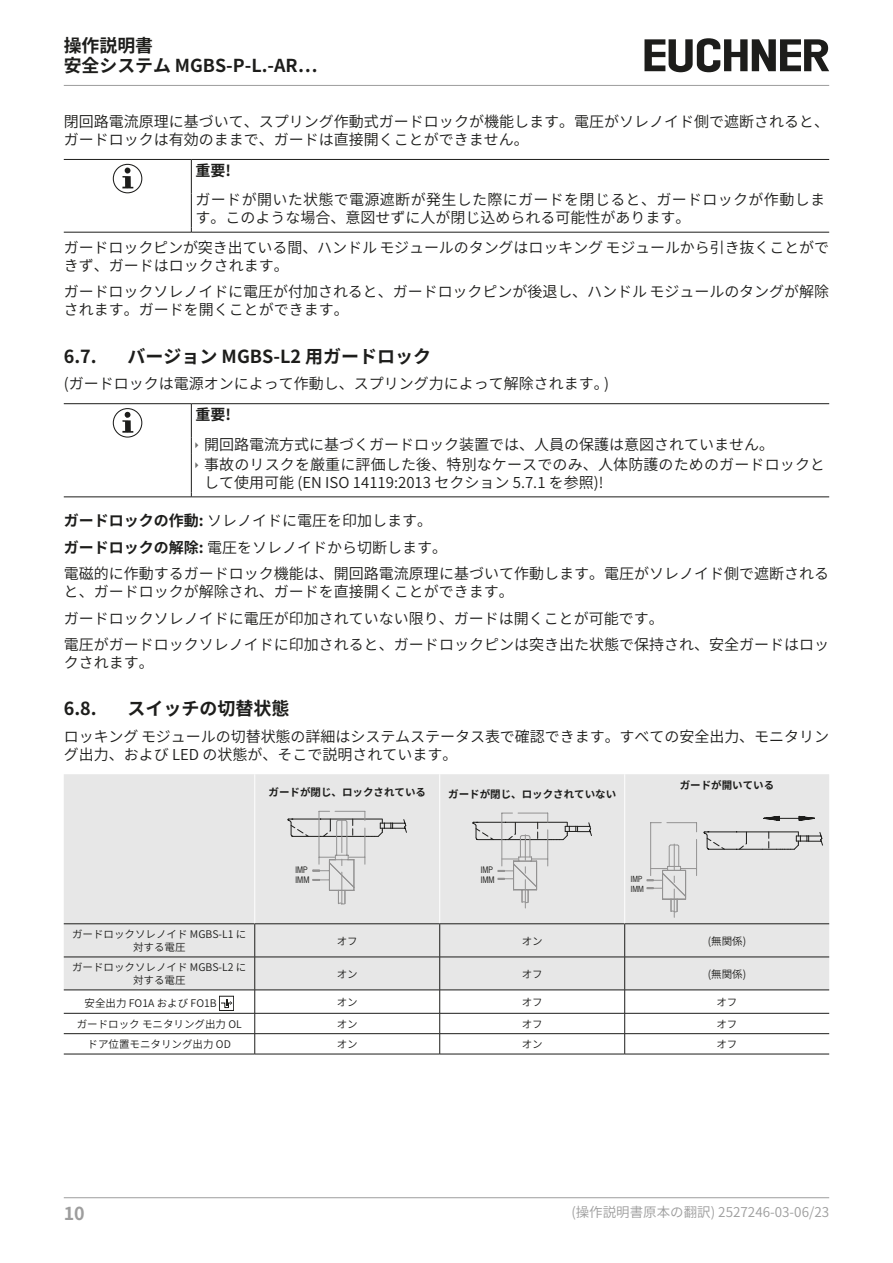
<style>
.page{position:relative;width:893px;height:1263px;background:#fff}
.page>*{position:absolute;margin:0;border:0;box-sizing:border-box;transform-origin:0 0}
.t1{font:700 18px "Source Han Sans JP";color:#1d1d1b}
.t2{font:700 17.85px/20.1px "Source Han Sans JP";color:#1d1d1b}
.t3{font:700 17.85px "Source Han Sans JP";color:#9d9d9d}
.t4{font:15px/18px "Source Han Sans JP";color:#1d1d1b}
.t5{font:15px/18px "Source Han Sans JP";letter-spacing:.025em;color:#1d1d1b}
.t6{font:700 15px "Source Han Sans JP";color:#1d1d1b}
.t7{font:13.5px "Source Han Sans JP";color:#9d9d9d}
.t8{font:10.5px/12.6px "Source Han Sans JP";color:#1d1d1b;text-align:center}
.t9{font:700 10.5px "Source Han Sans JP";color:#1d1d1b}
.t10{font:8.4px/10.2px "News Gothic Std";color:#1d1d1b;scale:.96 1}
.t11{font:7.95px/9.6px "News Gothic Std";color:#1d1d1b;scale:.96 1}
.s1{font-weight:700}
</style>
<div class="page">
<hr style="left:64px;top:85px;width:765px;height:1px;background:#9d9d9d">
<hr style="left:64px;top:1197px;width:765px;height:1px;background:#9d9d9d">
<svg style="left:644px;top:38px;width:185px;height:34px"></svg>
<hr style="left:64px;top:159px;width:127px;height:1px;background:#1d1d1b">
<hr style="left:191px;top:159px;width:638px;height:1px;background:#1d1d1b">
<hr style="left:191px;top:160px;width:1px;height:33px;background:#1d1d1b">
<hr style="left:191px;top:193px;width:1px;height:35px;background:#1d1d1b">
<hr style="left:64px;top:232px;width:127px;height:1px;background:#1d1d1b">
<hr style="left:191px;top:232px;width:638px;height:1px;background:#1d1d1b">
<svg style="left:113px;top:164px;width:29px;height:29px"></svg>
<svg style="left:122px;top:168px;width:11px;height:20px"></svg>
<hr style="left:64px;top:403px;width:127px;height:1px;background:#1d1d1b">
<hr style="left:191px;top:403px;width:638px;height:1px;background:#1d1d1b">
<hr style="left:191px;top:404px;width:1px;height:34px;background:#1d1d1b">
<hr style="left:191px;top:454px;width:1px;height:38px;background:#1d1d1b">
<hr style="left:64px;top:497px;width:127px;height:1px;background:#1d1d1b">
<hr style="left:191px;top:497px;width:638px;height:1px;background:#1d1d1b">
<svg style="left:113px;top:408px;width:29px;height:30px"></svg>
<svg style="left:122px;top:412px;width:11px;height:21px"></svg>
<div style="left:64px;top:774px;width:765px;height:216px;background:#e7e7e7"></div>
<hr style="left:439px;top:774px;width:1px;height:149px;background:#fff">
<hr style="left:439px;top:924px;width:1px;height:33px;background:#1d1d1b">
<hr style="left:64px;top:957px;width:191px;height:1px;background:#1d1d1b">
<hr style="left:255px;top:957px;width:185px;height:1px;background:#1d1d1b">
<hr style="left:440px;top:957px;width:185px;height:1px;background:#1d1d1b">
<hr style="left:439px;top:957px;width:1px;height:33px;background:#1d1d1b">
<hr style="left:625px;top:957px;width:204px;height:1px;background:#1d1d1b">
<hr style="left:64px;top:1013px;width:191px;height:1px;background:#1d1d1b">
<hr style="left:255px;top:1013px;width:185px;height:1px;background:#1d1d1b">
<hr style="left:440px;top:1013px;width:185px;height:1px;background:#1d1d1b">
<hr style="left:625px;top:1013px;width:204px;height:1px;background:#1d1d1b">
<hr style="left:64px;top:1033px;width:191px;height:1px;background:#1d1d1b">
<hr style="left:255px;top:1033px;width:185px;height:1px;background:#1d1d1b">
<hr style="left:440px;top:1033px;width:185px;height:1px;background:#1d1d1b">
<svg style="left:439px;top:991px;width:1px;height:63px"></svg>
<hr style="left:625px;top:1033px;width:204px;height:1px;background:#1d1d1b">
<hr style="left:64px;top:1054px;width:191px;height:1px;background:#1d1d1b">
<svg style="left:254px;top:991px;width:1px;height:63px"></svg>
<hr style="left:255px;top:1054px;width:185px;height:1px;background:#1d1d1b">
<hr style="left:440px;top:1054px;width:185px;height:1px;background:#1d1d1b">
<svg style="left:624px;top:991px;width:1px;height:63px"></svg>
<hr style="left:625px;top:1054px;width:204px;height:1px;background:#1d1d1b">
<hr style="left:64px;top:990px;width:191px;height:1px;background:#1d1d1b">
<hr style="left:254px;top:924px;width:1px;height:33px;background:#1d1d1b">
<hr style="left:254px;top:957px;width:1px;height:33px;background:#1d1d1b">
<hr style="left:255px;top:990px;width:185px;height:1px;background:#1d1d1b">
<hr style="left:440px;top:990px;width:185px;height:1px;background:#1d1d1b">
<hr style="left:624px;top:924px;width:1px;height:33px;background:#1d1d1b">
<hr style="left:624px;top:957px;width:1px;height:33px;background:#1d1d1b">
<hr style="left:625px;top:990px;width:204px;height:1px;background:#1d1d1b">
<hr style="left:64px;top:923px;width:191px;height:1px;background:#1d1d1b">
<hr style="left:254px;top:774px;width:1px;height:149px;background:#fff">
<hr style="left:255px;top:923px;width:185px;height:1px;background:#1d1d1b">
<hr style="left:440px;top:923px;width:185px;height:1px;background:#1d1d1b">
<hr style="left:624px;top:774px;width:1px;height:149px;background:#fff">
<hr style="left:625px;top:923px;width:204px;height:1px;background:#1d1d1b">
<svg style="left:287px;top:811px;width:120px;height:99px;background:#ddd"></svg>
<svg style="left:472px;top:813px;width:120px;height:95px;background:#ddd"></svg>
<svg style="left:703px;top:816px;width:120px;height:34px;background:#cecece"></svg>
<svg style="left:646px;top:822px;width:51px;height:95px;background:#ddd"></svg>
<div style="left:219px;top:996px;width:15px;height:15px;border:1px solid #1d1d1b"></div>
<svg style="left:220px;top:1000px;width:12px;height:8px"></svg>
<svg style="left:191px;top:438px;width:1px;height:16px"></svg>
<p class="t2" style="left:64px;top:36px;width:256px">操作説明書<br>安全システム MGBS-P‑L.‑AR…</p>
<p class="t4" style="left:64px;top:113px;width:767px">閉回路電流原理に基づいて、スプリング作動式ガードロックが機能します。電圧がソレノイド側で遮断されると、ガードロックは有効のままで、ガードは直接開くことができません。</p>
<p class="t6" style="left:196px;top:162px;width:37px">重要!</p>
<p class="t5" style="left:196px;top:191px;width:631px">ガードが開いた状態で電源遮断が発生した際にガードを閉じると、ガードロックが作動します。このような場合、意図せずに人が閉じ込められる可能性があります。</p>
<p class="t4" style="left:64px;top:239px;width:767px">ガードロックピンが突き出ている間、ハンドル モジュールのタングはロッキング モジュールから引き抜くことができず、ガードはロックされます。</p>
<p class="t4" style="left:64px;top:283px;width:767px">ガードロックソレノイドに電圧が付加されると、ガードロックピンが後退し、ハンドル モジュールのタングが解除されます。ガードを開くことができます。</p>
<p class="t1" style="left:64px;top:346px;width:34px">6.7.</p>
<p class="t1" style="left:128px;top:346px;width:305px">バージョン MGBS‑L2 用ガードロック</p>
<p class="t4" style="left:64px;top:375px;width:547px">(ガードロックは電源オンによって作動し、スプリング力によって解除されます。)</p>
<p class="t6" style="left:196px;top:406px;width:37px">重要!</p>
<p class="t4" style="left:204px;top:434px;width:622px;line-height:20.4px">開回路電流方式に基づくガードロック装置では、人員の保護は意図されていません。<br>事故のリスクを厳重に評価した後、特別なケースでのみ、人体防護のためのガードロックと</p>
<p class="t4" style="left:204px;top:474px;width:401px">して使用可能 (EN ISO 14119:2013 セクション 5.7.1 を参照)!</p>
<p class="t4" style="left:64px;top:508px;width:767px;line-height:26.5px"><span class="s1">ガードロックの作動:</span> ソレノイドに電圧を印加します。<br><span class="s1">ガードロックの解除:</span> 電圧をソレノイドから切断します。<br>電磁的に作動するガードロック機能は、開回路電流原理に基づいて作動します。電圧がソレノイド側で遮断される</p>
<p class="t4" style="left:64px;top:579px;width:767px;line-height:26.5px">と、ガードロックが解除され、ガードを直接開くことができます。<br>ガードロックソレノイドに電圧が印加されていない限り、ガードは開くことが可能です。<br>電圧がガードロックソレノイドに印加されると、ガードロックピンは突き出た状態で保持され、安全ガードはロッ</p>
<p class="t4" style="left:64px;top:654px;width:91px">クされます。</p>
<p class="t1" style="left:64px;top:698px;width:34px">6.8.</p>
<p class="t1" style="left:128px;top:698px;width:164px">スイッチの切替状態</p>
<p class="t4" style="left:64px;top:727px;width:767px">ロッキング モジュールの切替状態の詳細はシステムステータス表で確認できます。すべての安全出力、モニタリング出力、および LED の状態が、そこで説明されています。</p>
<p class="t9" style="left:268px;top:786px;width:159px">ガードが閉じ、ロックされている</p>
<p class="t9" style="left:680px;top:779px;width:96px">ガードが開いている</p>
<p class="t9" style="left:448px;top:788px;width:169px">ガードが閉じ、ロックされていない</p>
<p class="t10" style="left:296px;top:865px;width:16px">IMP<br>IMM</p>
<p class="t10" style="left:481px;top:865px;width:16px;line-height:9.6px">IMP<br>IMM</p>
<p class="t11" style="left:631px;top:874px;width:15px">IMP<br>IMM</p>
<p class="t8" style="left:72px;top:928px;width:176px">ガードロックソレノイド MGBS‑L1 に対する電圧</p>
<p class="t8" style="left:337px;top:935px;width:22px">オフ</p>
<p class="t8" style="left:522px;top:935px;width:22px">オン</p>
<p class="t8" style="left:708px;top:935px;width:40px">(無関係)</p>
<p class="t8" style="left:72px;top:961px;width:176px">ガードロックソレノイド MGBS-L2 に対する電圧</p>
<p class="t8" style="left:337px;top:968px;width:22px">オン</p>
<p class="t8" style="left:522px;top:968px;width:22px">オフ</p>
<p class="t8" style="left:708px;top:968px;width:40px">(無関係)</p>
<p class="t8" style="left:85px;top:997px;width:134px">安全出力 FO1A および FO1B</p>
<p class="t8" style="left:337px;top:996px;width:22px">オン</p>
<p class="t8" style="left:522px;top:996px;width:22px">オフ</p>
<p class="t8" style="left:716px;top:996px;width:22px">オフ</p>
<p class="t8" style="left:77px;top:1018px;width:167px">ガードロック モニタリング出力 OL</p>
<p class="t8" style="left:337px;top:1018px;width:22px">オン</p>
<p class="t8" style="left:522px;top:1018px;width:22px">オフ</p>
<p class="t8" style="left:716px;top:1018px;width:22px">オフ</p>
<p class="t8" style="left:88px;top:1038px;width:145px">ドア位置モニタリング出力 OD</p>
<p class="t8" style="left:337px;top:1038px;width:22px">オン</p>
<p class="t8" style="left:522px;top:1038px;width:22px">オン</p>
<p class="t8" style="left:716px;top:1038px;width:22px">オフ</p>
<p class="t3" style="left:64px;top:1204px;width:23px">10</p>
<p class="t7" style="left:571px;top:1204px;width:259px">(操作説明書原本の翻訳) 2527246-03-06/23</p>
</div>
